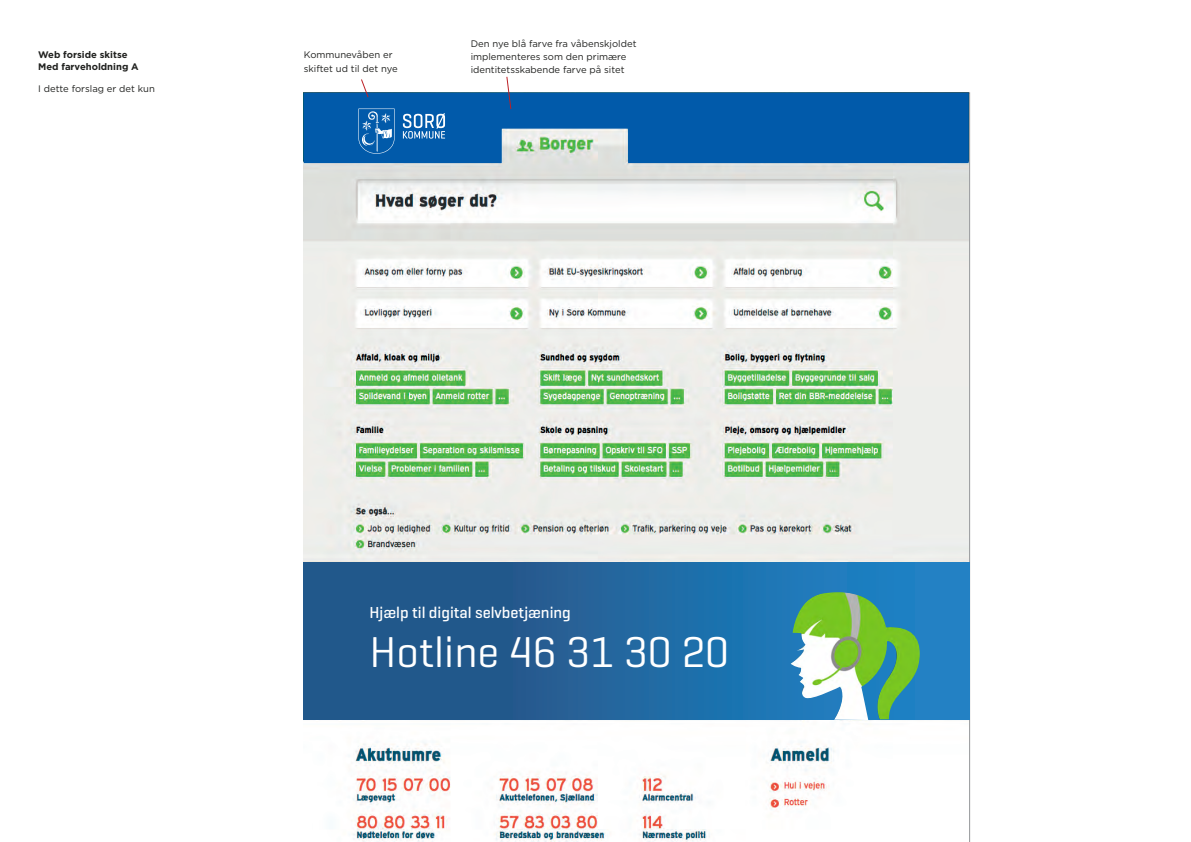
<style>
.page{position:relative;width:1191px;height:842px;background:#fff}
.page>*{position:absolute;margin:0;border:0;box-sizing:border-box;transform-origin:0 0}
.t1{font:43.9px "Geogrotesque";color:#fff}
.t2{font:500 16.2px "Geogrotesque";color:#fff}
.t3{font:9.5px/13.4px "Gotham";color:#20211f}
.t4{font:700 9.5px/11.4px "Gotham";color:#20211f}
</style>
<div class="page">
<img style="left:304px;top:163px;width:664px;height:679px">
<svg style="left:304px;top:93px;width:664px;height:70px;background:#1667ae"></svg>
<svg style="left:358px;top:109px;width:36px;height:45px;background:#2d76b8"></svg>
<svg style="left:403px;top:113px;width:42px;height:26px"></svg>
<div style="left:303px;top:562px;width:666px;height:157px;background:linear-gradient(to right,#234f7e,#1f84c8)"></div>
<img style="left:790px;top:592px;width:129px;height:128px">
<svg style="left:506px;top:76px;width:5px;height:34px"></svg>
<svg style="left:361px;top:79px;width:8px;height:19px"></svg>
<p class="t4" style="left:38px;top:49px;width:102px">Web forside skitse<br>Med farveholdning A</p>
<p class="t3" style="left:38px;top:82px;width:118px">I dette forslag er det kun</p>
<p class="t3" style="left:304px;top:48px;width:96px">Kommunevåben er skiftet ud til det nye</p>
<p class="t3" style="left:470px;top:36px;width:167px">Den nye blå farve fra våbenskjoldet implementeres som den primære identitetsskabende farve på sitet</p>
<h2 class="t2" style="left:369px;top:602px;width:203px">Hjælp til digital selvbetjæning</h2>
<h1 class="t1" style="left:369px;top:625px;width:361px">Hotline 46 31 30 20</h1>
</div>
